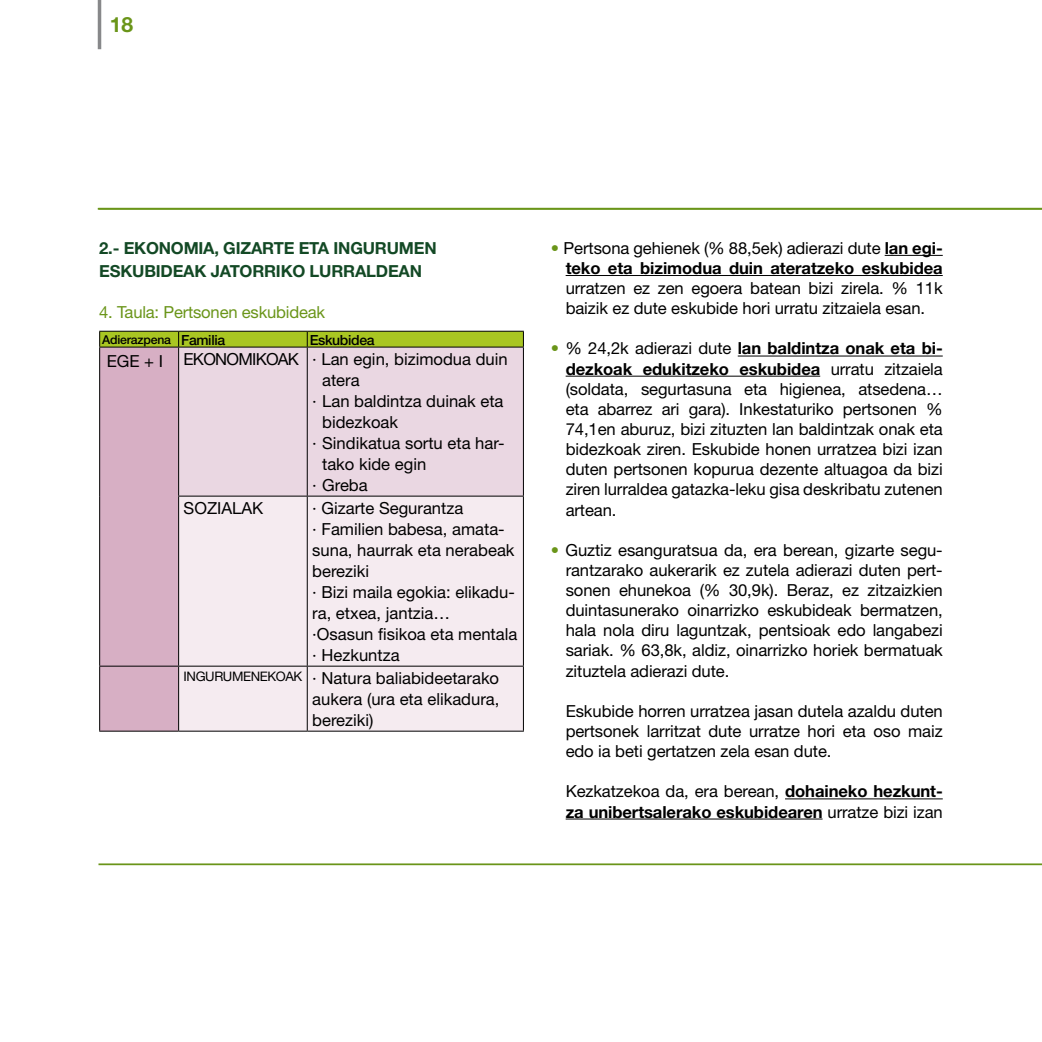
<style>
.page{position:relative;width:1042px;height:1042px;background:#fff}
.page>*{position:absolute;margin:0;border:0;box-sizing:border-box;transform-origin:0 0}
.t1{font:700 21px "Helvetica Neue";color:#6a9519}
.t2{font:16.62px/20.1px "Helvetica Neue";color:#000;text-align:justify}
.t3{font:700 16.62px/20.1px "Helvetica Neue";letter-spacing:-.005em;color:#000;text-align:right}
.t4{font:700 16.62px/23.6px "Helvetica Neue";letter-spacing:-.01em;color:#134925}
.t5{font:16.62px "Helvetica Neue";letter-spacing:-.01em;color:#6a9519}
.t6{font:500 14px "Helvetica Neue";letter-spacing:-.025em;color:#000}
.t7{font:500 12.25px "Helvetica Neue";letter-spacing:-.015em;color:#000}
.s1{font-size:14px}
.s2{font-weight:400;color:#6a9519}
.s3{font-weight:400}
.s4{color:#6a9519}
.s5{font-weight:700}
</style>
<div class="page">
<hr style="left:98px;top:0;width:3px;height:49px;background:#87888a">
<hr style="left:884px;top:255px;width:59px;height:1px;background:#000">
<hr style="left:566px;top:275px;width:377px;height:1px;background:#000">
<hr style="left:738px;top:356px;width:205px;height:1px;background:#000">
<hr style="left:566px;top:376px;width:254px;height:1px;background:#000">
<hr style="left:785px;top:798px;width:158px;height:1px;background:#000">
<hr style="left:566px;top:818px;width:256px;height:1px;background:#000">
<hr style="left:98px;top:208px;width:944px;height:2px;background:#6a9519">
<svg style="left:99px;top:331px;width:425px;height:400px;background:#e7d7da"></svg>
<hr style="left:99px;top:347px;width:80px;height:1px;background:#000">
<hr style="left:99px;top:347px;width:1px;height:149px;background:#000">
<hr style="left:179px;top:347px;width:128px;height:1px;background:#000">
<hr style="left:178px;top:347px;width:1px;height:149px;background:#000">
<hr style="left:307px;top:347px;width:217px;height:1px;background:#000">
<hr style="left:307px;top:347px;width:1px;height:149px;background:#000">
<hr style="left:523px;top:347px;width:1px;height:149px;background:#000">
<hr style="left:99px;top:496px;width:1px;height:170px;background:#000">
<hr style="left:178px;top:496px;width:129px;height:1px;background:#000">
<hr style="left:178px;top:496px;width:1px;height:170px;background:#000">
<hr style="left:307px;top:496px;width:217px;height:1px;background:#000">
<hr style="left:307px;top:496px;width:1px;height:170px;background:#000">
<hr style="left:523px;top:496px;width:1px;height:170px;background:#000">
<hr style="left:99px;top:666px;width:80px;height:1px;background:#000">
<hr style="left:99px;top:666px;width:1px;height:65px;background:#000">
<hr style="left:179px;top:666px;width:128px;height:1px;background:#000">
<hr style="left:178px;top:666px;width:1px;height:65px;background:#000">
<hr style="left:307px;top:666px;width:217px;height:1px;background:#000">
<hr style="left:307px;top:666px;width:1px;height:65px;background:#000">
<hr style="left:523px;top:666px;width:1px;height:65px;background:#000">
<hr style="left:99px;top:731px;width:80px;height:1px;background:#000">
<hr style="left:179px;top:731px;width:128px;height:1px;background:#000">
<hr style="left:307px;top:731px;width:217px;height:1px;background:#000">
<hr style="left:98px;top:863px;width:944px;height:2px;background:#6a9519">
<p class="t1" style="left:110px;top:11px;width:25px">18</p>
<p class="t4" style="left:99px;top:235px;width:339px">2.- EKONOMIA, GIZARTE ETA INGURUMEN<br>ESKUBIDEAK JATORRIKO LURRALDEAN</p>
<p class="t5" style="left:99px;top:302px;width:227px">4. Taula: Pertsonen eskubideak</p>
<p class="t7" style="left:102px;top:332px;width:125px">Adierazpena <span class="s1">Familia</span></p>
<p class="t6" style="left:310px;top:331px;width:66px">Eskubidea</p>
<p class="t2" style="left:107px;top:349px;width:403px">EGE + I EKONOMIKOAK · Lan egin, bizimodua duin</p>
<p class="t2" style="left:322px;top:370px;width:39px">atera</p>
<p class="t2" style="left:312px;top:391px;width:193px">· Lan baldintza duinak eta</p>
<p class="t2" style="left:322px;top:412px;width:78px">bidezkoak</p>
<p class="t2" style="left:312px;top:433px;width:194px">· Sindikatua sortu eta har-</p>
<p class="t2" style="left:322px;top:454px;width:106px">tako kide egin</p>
<p class="t2" style="left:312px;top:475px;width:57px">· Greba</p>
<p class="t2" style="left:184px;top:498px;width:81px">SOZIALAK</p>
<p class="t2" style="left:312px;top:497px;width:207px;line-height:21px;text-align:left">· Gizarte Segurantza<br>· Familien babesa, amata&shy;suna, haurrak eta nerabeak bereziki<br>· Bizi maila egokia: elikadu&shy;ra, etxea, jantzia…<br>·Osasun fisikoa eta mentala · Hezkuntza</p>
<p class="t2" style="left:312px;top:667px;width:189px;line-height:21px;text-indent:-129px"><sup>INGURUMENEKOAK</sup> · Natura baliabideetarako aukera (ura eta elikadura, bereziki)</p>
<p class="t3" style="left:551px;top:237px;width:393px"><span class="s2">•</span> <span class="s3">Pertsona gehienek (% 88,5ek) adierazi dute</span> lan egi&shy;teko eta bizimodua duin ateratzeko eskubidea</p>
<p class="t2" style="left:566px;top:278px;width:378px">urratzen ez zen egoera batean bizi zirela. % 11k baizik ez dute eskubide hori urratu zitzaiela esan.</p>
<p class="t2" style="left:566px;top:338px;width:379px;text-indent:-15px"><span class="s4">•</span> % 24,2k adierazi dute <span class="s5">lan baldintza onak eta bi&shy;dezkoak edukitzeko eskubidea</span> urratu zitzaiela (soldata, segurtasuna eta higienea, atsedena… eta abarrez ari gara). Inkestaturiko pertsonen % 74,1en aburuz, bizi zituzten lan baldintzak onak eta bidezkoak ziren. Eskubide honen urratzea bizi izan duten pertsonen kopurua dezente altuagoa da bizi ziren lurraldea gatazka-leku gisa deskribatu zutenen artean.</p>
<p class="t2" style="left:566px;top:539px;width:379px;text-indent:-15px"><span class="s4">•</span> Guztiz esanguratsua da, era berean, gizarte segu&shy;rantzarako aukerarik ez zutela adierazi duten pert&shy;sonen ehunekoa (% 30,9k). Beraz, ez zitzaizkien duintasunerako oinarrizko eskubideak bermatzen, hala nola diru laguntzak, pentsioak edo langabezi sariak. % 63,8k, aldiz, oinarrizko horiek bermatuak zituztela adierazi dute.</p>
<p class="t2" style="left:566px;top:700px;width:379px">Eskubide horren urratzea jasan dutela azaldu duten pertsonek larritzat dute urratze hori eta oso maiz edo ia beti gertatzen zela esan dute.</p>
<p class="t3" style="left:566px;top:781px;width:379px;text-align:left"><span class="s3">Kezkatzekoa da, era berean,</span> dohaineko hezkunt&shy;za unibertsalerako eskubidearen <span class="s3">urratze bizi izan</span></p>
</div>
